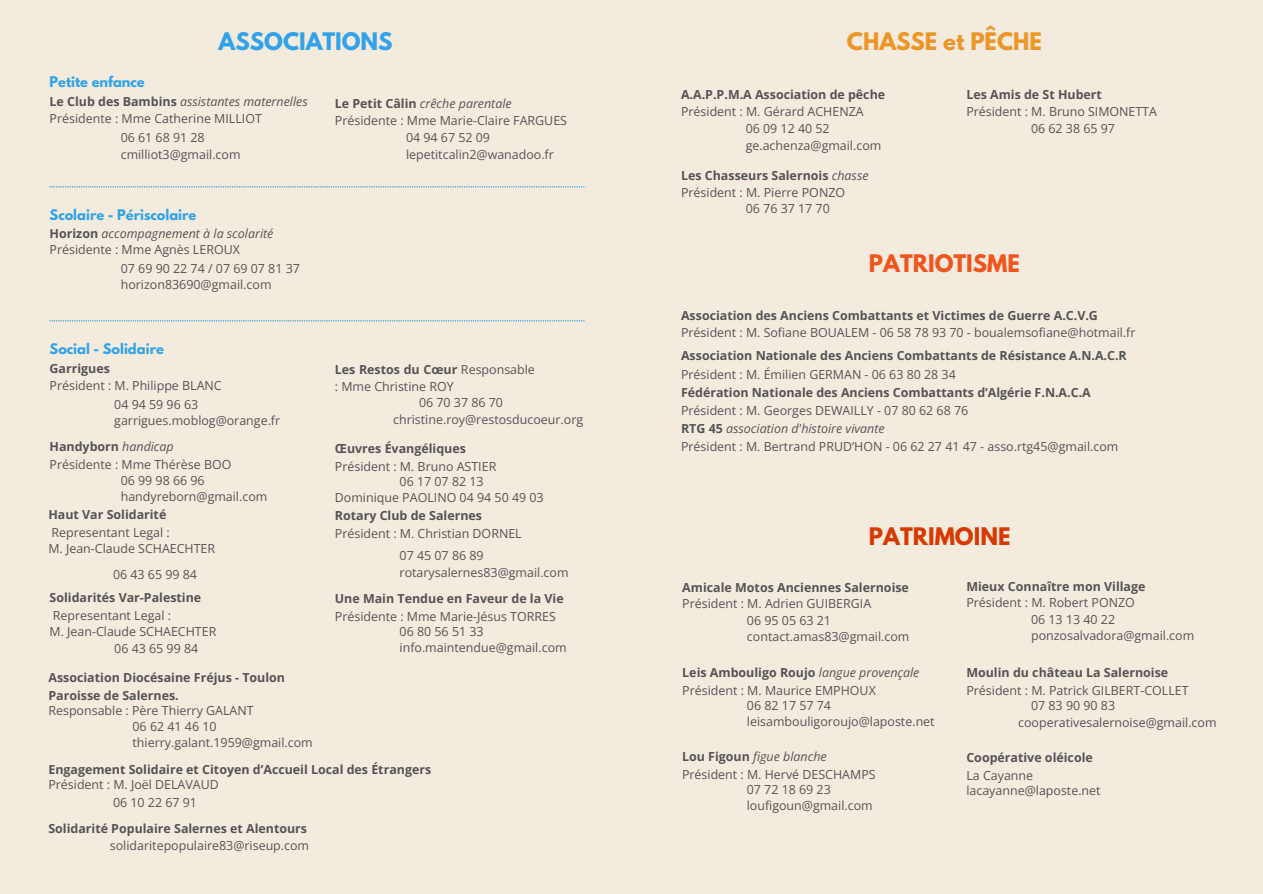
<style>
.page{position:relative;width:1263px;height:894px;background:#fff}
.page>*{position:absolute;margin:0;border:0;box-sizing:border-box;transform-origin:0 0}
.t1{font:700 21.45px "League Spartan";color:#ec9627}
.t2{font:700 21.45px "League Spartan";color:#32a3ea}
.t3{font:700 21.45px "League Spartan";color:#ef561d}
.t4{font:700 21.45px "League Spartan";color:#d63a00}
.t5{font:700 13.05px "League Spartan";color:#32a3ea}
.t6{font:12.45px/16.8px "Open Sans";color:#545454}
.t7{font:700 12.45px/15.8px "Open Sans";color:#545454}
.t8{font:italic 12.45px/15.8px "Open Sans";color:#545454}
.s1{font-weight:700}
.s2{font-style:italic}
.s3{font-weight:700;font-style:normal}
.s4{font-style:normal}
.s5{font-weight:400;font-style:italic}
.s6{font-weight:400}
</style>
<div class="page">
<div style="left:0;top:0;width:1263px;height:893px;background:#f4ebdf"></div>
<img style="left:49px;top:186px;width:536px;height:2px">
<img style="left:49px;top:320px;width:536px;height:2px">
<h1 class="t2" style="left:219px;top:31px;width:176px">ASSOCIATIONS</h1>
<p class="t5" style="left:50px;top:75px;width:97px">Petite enfance</p>
<p class="t6" style="left:50px;top:93px;width:260px"><span class="s1">Le Club des Bambins</span> <span class="s2">assistantes maternelles<br></span>Présidente : Mme Catherine MILLIOT</p>
<p class="t6" style="left:121px;top:128px;width:121px">06 61 68 91 28 cmilliot3@gmail.com</p>
<p class="t5" style="left:50px;top:208px;width:148px">Scolaire - Périscolaire</p>
<p class="t8" style="left:50px;top:225px;width:225px"><span class="s3">Horizon</span> accompagnement à la scolarité<br><span class="s4">Présidente : Mme Agnès LEROUX</span></p>
<p class="t6" style="left:121px;top:260px;width:181px;line-height:15.8px">07 69 90 22 74 / 07 69 07 81 37 horizon83690@gmail.com</p>
<p class="t5" style="left:50px;top:341px;width:116px">Social - Solidaire</p>
<p class="t6" style="left:50px;top:359px;width:174px"><span class="s1">Garrigues<br></span>Président : M. Philippe BLANC</p>
<p class="t6" style="left:335px;top:94px;width:234px"><span class="s1">Le Petit Câlin</span> <span class="s2">crêche parentale<br></span>Présidente : Mme Marie-Claire FARGUES</p>
<p class="t6" style="left:406px;top:128px;width:149px">04 94 67 52 09 lepetitcalin2@wanadoo.fr</p>
<p class="t6" style="left:335px;top:361px;width:202px"><span class="s1">Les Restos du Cœur</span> Responsable : Mme Christine ROY</p>
<p class="t6" style="left:114px;top:395px;width:167px">04 94 59 96 63 garrigues.moblog@orange.fr</p>
<p class="t6" style="left:419px;top:394px;width:86px">06 70 37 86 70</p>
<p class="t6" style="left:393px;top:410px;width:192px">christine.roy@restosducoeur.org</p>
<p class="t7" style="left:50px;top:438px;width:126px">Handyborn <span class="s5">handicap</span></p>
<p class="t6" style="left:50px;top:456px;width:183px">Présidente : Mme Thérèse BOO</p>
<p class="t6" style="left:121px;top:471px;width:85px">06 99 98 66 96</p>
<p class="t6" style="left:121px;top:487px;width:148px">handyreborn@gmail.com</p>
<p class="t7" style="left:48px;top:506px;width:119px">Haut Var Solidarité</p>
<p class="t6" style="left:52px;top:523px;width:120px">Representant Legal :</p>
<p class="t6" style="left:48px;top:539px;width:168px">M. Jean-Claude SCHAECHTER</p>
<p class="t7" style="left:335px;top:440px;width:133px">Œuvres Évangéliques</p>
<p class="t6" style="left:335px;top:457px;width:163px">Président : M. Bruno ASTIER</p>
<p class="t6" style="left:400px;top:472px;width:86px">06 17 07 82 13</p>
<p class="t6" style="left:335px;top:489px;width:210px">Dominique PAOLINO 04 94 50 49 03</p>
<p class="t7" style="left:335px;top:507px;width:149px">Rotary Club de Salernes</p>
<p class="t6" style="left:335px;top:525px;width:188px">Président : M. Christian DORNEL</p>
<p class="t6" style="left:400px;top:547px;width:86px">07 45 07 86 89</p>
<p class="t6" style="left:113px;top:565px;width:85px">06 43 65 99 84</p>
<p class="t6" style="left:400px;top:564px;width:170px">rotarysalernes83@gmail.com</p>
<p class="t7" style="left:50px;top:589px;width:153px">Solidarités Var-Palestine</p>
<p class="t6" style="left:53px;top:606px;width:120px">Representant Legal :</p>
<p class="t6" style="left:50px;top:622px;width:168px">M. Jean-Claude SCHAECHTER</p>
<p class="t7" style="left:335px;top:590px;width:230px">Une Main Tendue en Faveur de la Vie</p>
<p class="t6" style="left:335px;top:608px;width:222px">Présidente : Mme Marie-Jésus TORRES</p>
<p class="t6" style="left:400px;top:622px;width:86px">06 80 56 51 33</p>
<p class="t6" style="left:114px;top:639px;width:85px">06 43 65 99 84</p>
<p class="t6" style="left:400px;top:638px;width:169px">info.maintendue@gmail.com</p>
<p class="t7" style="left:48px;top:668px;width:238px">Association Diocésaine Fréjus - Toulon</p>
<p class="t7" style="left:48px;top:686px;width:132px">Paroisse de Salernes.</p>
<p class="t6" style="left:48px;top:701px;width:207px">Responsable : Père Thierry GALANT</p>
<p class="t6" style="left:133px;top:717px;width:86px">06 62 41 46 10</p>
<p class="t6" style="left:133px;top:733px;width:182px">thierry.galant.1959@gmail.com</p>
<p class="t7" style="left:48px;top:760px;width:384px">Engagement Solidaire et Citoyen d’Accueil Local des Étrangers</p>
<p class="t6" style="left:48px;top:776px;width:172px">Président : M. Joël DELAVAUD</p>
<p class="t6" style="left:113px;top:793px;width:85px">06 10 22 67 91</p>
<p class="t7" style="left:48px;top:820px;width:260px">Solidarité Populaire Salernes et Alentours</p>
<p class="t6" style="left:110px;top:836px;width:201px">solidaritepopulaire83@riseup.com</p>
<p class="t1" style="left:847px;top:31px;width:197px">CHASSE et PÊCHE</p>
<p class="t7" style="left:681px;top:86px;width:206px">A.A.P.P.M.A Association de pêche</p>
<p class="t6" style="left:681px;top:102px;width:184px">Président : M. Gérard ACHENZA</p>
<p class="t6" style="left:746px;top:119px;width:85px">06 09 12 40 52</p>
<p class="t6" style="left:746px;top:136px;width:137px">ge.achenza@gmail.com</p>
<h3 class="t7" style="left:681px;top:167px;width:189px">Les Chasseurs Salernois <span class="s5">chasse</span></h3>
<p class="t6" style="left:681px;top:183px;width:166px">Président : M. Pierre PONZO</p>
<h2 class="t6" style="left:746px;top:200px;width:86px">06 76 37 17 70</h2>
<p class="t6" style="left:966px;top:86px;width:192px"><span class="s1">Les Amis de St Hubert<br></span>Président : M. Bruno SIMONETTA</p>
<p class="t6" style="left:1031px;top:119px;width:85px">06 62 38 65 97</p>
<p class="t3" style="left:869px;top:252px;width:152px">PATRIOTISME</p>
<h1 class="t6" style="left:681px;top:306px;width:456px"><span class="s1">Association des Anciens Combattants et Victimes de Guerre A.C.V.G<br></span>Président : M. Sofiane BOUALEM - 06 58 78 93 70 - boualemsofiane@hotmail.fr</h1>
<p class="t7" style="left:681px;top:347px;width:447px">Association Nationale des Anciens Combattants de Résistance A.N.A.C.R</p>
<p class="t6" style="left:681px;top:365px;width:276px">Président : M. Émilien GERMAN - 06 63 80 28 34</p>
<p class="t7" style="left:681px;top:383px;width:411px">Fédération Nationale des Anciens Combattants d’Algérie F.N.A.C.A</p>
<p class="t6" style="left:681px;top:401px;width:289px">Président : M. Georges DEWAILLY - 07 80 62 68 76</p>
<p class="t8" style="left:681px;top:419px;width:205px"><span class="s3">RTG 45</span> association d'histoire vivante</p>
<p class="t6" style="left:681px;top:437px;width:439px">Président : M. Bertrand PRUD’HON - 06 62 27 41 47 - asso.rtg45@gmail.com</p>
<p class="t4" style="left:869px;top:526px;width:143px">PATRIMOINE</p>
<h3 class="t7" style="left:682px;top:579px;width:228px">Amicale Motos Anciennes Salernoise<br><span class="s6">Président : M. Adrien GUIBERGIA</span></h3>
<p class="t6" style="left:747px;top:612px;width:164px;line-height:15.8px">06 95 05 63 21 contact.amas83@gmail.com</p>
<p class="t7" style="left:682px;top:664px;width:239px">Leis Ambouligo Roujo <span class="s5">langue provençale</span></p>
<p class="t6" style="left:682px;top:681px;width:195px">Président : M. Maurice EMPHOUX</p>
<p class="t6" style="left:747px;top:696px;width:86px">06 82 17 57 74</p>
<p class="t6" style="left:747px;top:712px;width:189px">leisambouligoroujo@laposte.net</p>
<p class="t8" style="left:682px;top:748px;width:146px"><span class="s3">Lou Figoun</span> figue blanche</p>
<p class="t6" style="left:682px;top:765px;width:195px">Président : M. Hervé DESCHAMPS</p>
<p class="t6" style="left:747px;top:780px;width:86px">07 72 18 69 23</p>
<p class="t6" style="left:747px;top:796px;width:127px">loufigoun@gmail.com</p>
<p class="t7" style="left:966px;top:578px;width:181px">Mieux Connaître mon Village<br><span class="s6">Président : M. Robert PONZO</span></p>
<p class="t6" style="left:1031px;top:611px;width:165px;line-height:15.8px">06 13 13 40 22 ponzosalvadora@gmail.com</p>
<p class="t7" style="left:966px;top:664px;width:203px">Moulin du château La Salernoise</p>
<p class="t6" style="left:966px;top:681px;width:224px">Président : M. Patrick GILBERT-COLLET</p>
<p class="t6" style="left:1031px;top:696px;width:86px">07 83 90 90 83</p>
<p class="t6" style="left:1018px;top:713px;width:200px">cooperativesalernoise@gmail.com</p>
<p class="t7" style="left:966px;top:748px;width:128px">Coopérative oléicole</p>
<p class="t6" style="left:966px;top:766px;width:68px">La Cayanne</p>
<p class="t6" style="left:966px;top:781px;width:136px">lacayanne@laposte.net</p>
</div>
